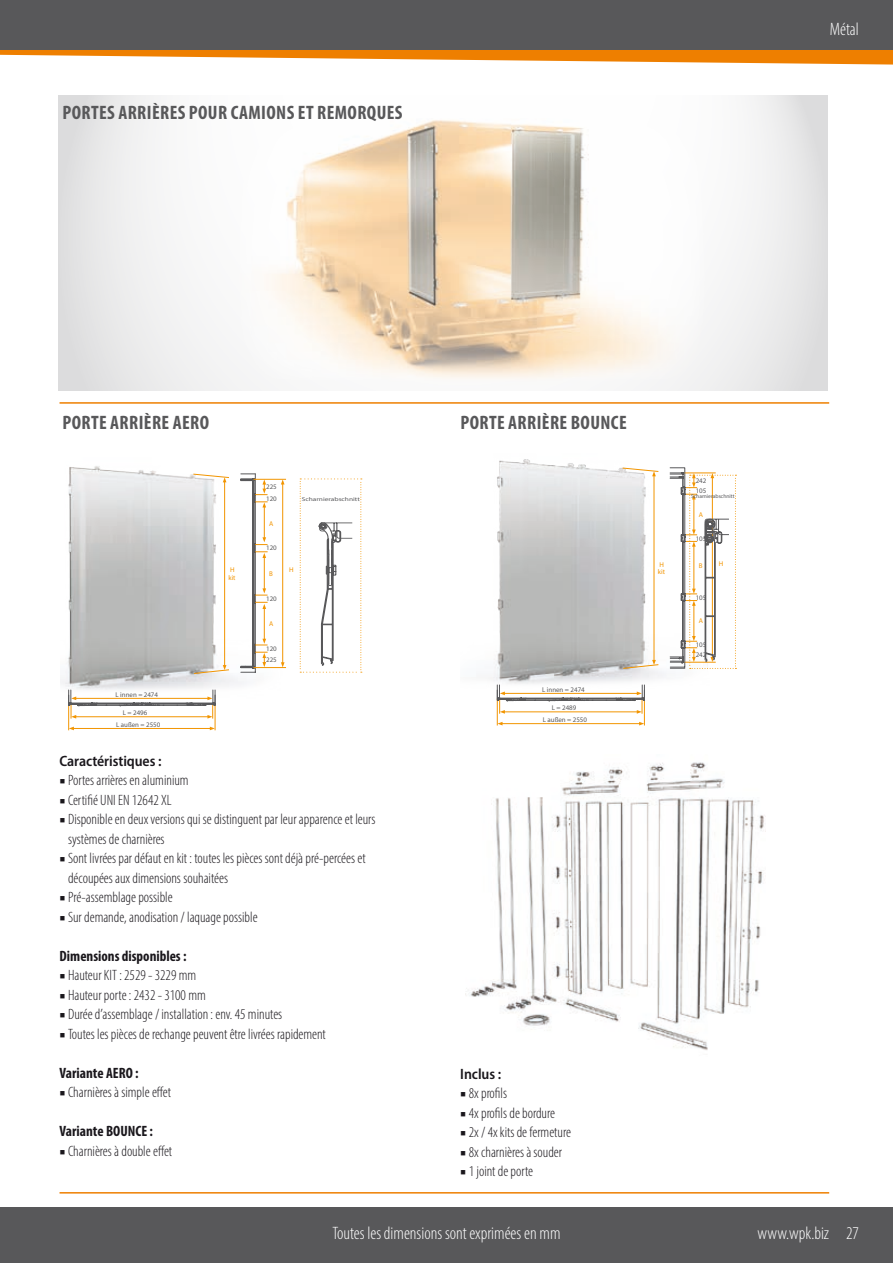
<style>
.page{position:relative;width:893px;height:1263px;background:#fff}
.page>*{position:absolute;margin:0;border:0;box-sizing:border-box;transform-origin:0 0}
.t1{font:700 condensed 19.5px "Myriad Pro";letter-spacing:.02em;color:#58585a}
.t2{font:300 condensed 18px "Myriad Pro";color:#fff}
.t3{font:300 condensed 15px/19.5px "Myriad Pro";color:#1a171c}
.t4{font:700 condensed 15px "Myriad Pro";color:#1a171c}
.t5{font:600 semi-condensed 15px "Myriad Pro";letter-spacing:-.005em;color:#1a171c}
.t6{font:700 condensed 6.9px/11.7px "Helvetica Neue LT Std";color:#58585a}
.t7{font:700 condensed 6.9px "Helvetica Neue LT Std";color:#f29500}
.t8{font:condensed 5.55px "Helvetica Neue LT Std";color:#58585a;scale:1.33 1}
.t9{font:condensed 5.55px "Helvetica Neue LT Std";color:#58585a}
.s1{font-family:"Minion Pro";font-weight:400;font-stretch:normal}
</style>
<div class="page">
<img style="left:61px;top:466px;width:222px;height:224px">
<hr style="left:253px;top:479px;width:33px;height:1px;background:#f29500">
<hr style="left:253px;top:667px;width:33px;height:1px;background:#f29500">
<hr style="left:282px;top:483px;width:1px;height:180px;background:#f29500">
<svg style="left:281px;top:662px;width:4px;height:5px"></svg>
<svg style="left:281px;top:479px;width:4px;height:5px"></svg>
<hr style="left:224px;top:481px;width:1px;height:185px;background:#f29500">
<svg style="left:194px;top:665px;width:35px;height:9px"></svg>
<svg style="left:193px;top:474px;width:36px;height:8px"></svg>
<svg style="left:240px;top:473px;width:28px;height:200px"></svg>
<svg style="left:68px;top:690px;width:148px;height:40px"></svg>
<svg style="left:300px;top:478px;width:62px;height:195px"></svg>
<img style="left:490px;top:459px;width:180px;height:229px">
<hr style="left:654px;top:475px;width:1px;height:186px;background:#f29500">
<svg style="left:623px;top:660px;width:36px;height:9px"></svg>
<svg style="left:622px;top:468px;width:37px;height:8px"></svg>
<svg style="left:497px;top:685px;width:148px;height:40px"></svg>
<svg style="left:670px;top:467px;width:66px;height:202px"></svg>
<img style="left:465px;top:762px;width:299px;height:288px">
<svg style="left:58px;top:96px;width:770px;height:295px;fill:#eeeeef"></svg>
<img style="left:218px;top:101px;width:507px;height:287px">
<hr style="left:60px;top:1192px;width:769px;height:1px;background:#ee7f00">
<hr style="left:60px;top:402px;width:769px;height:2px;background:#ee7f00">
<svg style="left:0;top:50px;width:893px;height:15px;fill:#ee7f00"></svg>
<div style="left:0;top:0;width:893px;height:50px;background:#58585a"></div>
<div style="left:0;top:1208px;width:893px;height:55px;background:#58585a"></div>
<h1 class="t1" style="left:63px;top:100px;width:342px">PORTES ARRIÈRES POUR CAMIONS ET REMORQUES</h1>
<p class="t2" style="left:830px;top:19px;width:31px">Métal</p>
<h1 class="t1" style="left:63px;top:410px;width:148px">PORTE ARRIÈRE AERO</h1>
<h1 class="t1" style="left:460px;top:410px;width:168px">PORTE ARRIÈRE BOUNCE</h1>
<p class="t6" style="left:696px;top:474px;width:12px">242</p>
<p class="t6" style="left:266px;top:481px;width:12px">225</p>
<p class="t6" style="left:266px;top:492px;width:12px">120</p>
<p class="t8" style="left:302px;top:496px;width:45px">Scharnierabschnitt</p>
<p class="t6" style="left:696px;top:485px;width:12px">105</p>
<p class="t9" style="left:691px;top:492px;width:45px">Scharnierabschnitt</p>
<p class="t7" style="left:699px;top:510px;width:6px">A</p>
<p class="t7" style="left:269px;top:519px;width:6px">A</p>
<p class="t6" style="left:696px;top:532px;width:12px">105</p>
<p class="t6" style="left:266px;top:542px;width:12px">120</p>
<p class="t7" style="left:230px;top:566px;width:6px">H</p>
<p class="t7" style="left:289px;top:565px;width:6px">H</p>
<p class="t7" style="left:228px;top:573px;width:9px">kit</p>
<p class="t7" style="left:269px;top:569px;width:5px">B</p>
<p class="t7" style="left:659px;top:560px;width:6px">H</p>
<p class="t7" style="left:719px;top:560px;width:6px">H</p>
<p class="t7" style="left:658px;top:568px;width:9px">kit</p>
<p class="t7" style="left:699px;top:561px;width:5px">B</p>
<p class="t6" style="left:266px;top:593px;width:12px">120</p>
<p class="t6" style="left:696px;top:591px;width:12px">105</p>
<p class="t7" style="left:269px;top:619px;width:6px">A</p>
<p class="t6" style="left:266px;top:654px;width:12px">225</p>
<p class="t6" style="left:266px;top:643px;width:12px">120</p>
<p class="t7" style="left:699px;top:616px;width:6px">A</p>
<p class="t6" style="left:696px;top:649px;width:12px">242</p>
<p class="t6" style="left:696px;top:639px;width:12px">105</p>
<p class="t6" style="left:116px;top:688px;width:44px">L innen = 2474</p>
<p class="t6" style="left:542px;top:683px;width:44px">L innen = 2474</p>
<p class="t6" style="left:116px;top:707px;width:46px;text-indent:7px">L = 2496<br>L außen = 2550</p>
<p class="t6" style="left:543px;top:702px;width:46px;text-align:center">L = 2489<br>L außen = 2550</p>
<p class="t5" style="left:60px;top:751px;width:104px">Caractéristiques :</p>
<p class="t3" style="left:60px;top:770px;width:131px"><span class="s1">■</span> Portes arrières en aluminium</p>
<p class="t3" style="left:60px;top:790px;width:114px"><span class="s1">■</span> Certifié UNI EN 12642 XL</p>
<p class="t3" style="left:68px;top:809px;width:309px;text-indent:-9px"><span class="s1">■</span> Disponible en deux versions qui se distinguent par leur apparence et leurs systèmes de charnières</p>
<p class="t3" style="left:68px;top:848px;width:299px;text-indent:-9px"><span class="s1">■</span> Sont livrées par défaut en kit : toutes les pièces sont déjà pré-percées et découpées aux dimensions souhaitées</p>
<p class="t3" style="left:60px;top:887px;width:115px"><span class="s1">■</span> Pré-assemblage possible</p>
<p class="t3" style="left:60px;top:907px;width:200px"><span class="s1">■</span> Sur demande, anodisation / laquage possible</p>
<p class="t4" style="left:60px;top:946px;width:129px">Dimensions disponibles :</p>
<p class="t3" style="left:60px;top:965px;width:138px"><span class="s1">■</span> Hauteur KIT : 2529 - 3229 mm</p>
<p class="t3" style="left:60px;top:985px;width:148px"><span class="s1">■</span> Hauteur porte : 2432 - 3100 mm</p>
<p class="t3" style="left:60px;top:1004px;width:224px"><span class="s1">■</span> Durée d’assemblage / installation : env. 45 minutes</p>
<p class="t3" style="left:60px;top:1024px;width:268px"><span class="s1">■</span> Toutes les pièces de rechange peuvent être livrées rapidement</p>
<p class="t4" style="left:60px;top:1063px;width:81px">Variante AERO :</p>
<p class="t3" style="left:60px;top:1082px;width:113px"><span class="s1">■</span> Charnières à simple effet</p>
<p class="t4" style="left:60px;top:1122px;width:95px">Variante BOUNCE :</p>
<p class="t3" style="left:60px;top:1141px;width:114px"><span class="s1">■</span> Charnières à double effet</p>
<p class="t5" style="left:460px;top:1064px;width:43px">Inclus :</p>
<p class="t3" style="left:460px;top:1083px;width:48px"><span class="s1">■</span> 8x profils</p>
<p class="t3" style="left:460px;top:1103px;width:96px"><span class="s1">■</span> 4x profils de bordure</p>
<p class="t3" style="left:460px;top:1122px;width:112px"><span class="s1">■</span> 2x / 4x kits de fermeture</p>
<p class="t3" style="left:460px;top:1142px;width:103px"><span class="s1">■</span> 8x charnières à souder</p>
<p class="t3" style="left:460px;top:1161px;width:74px"><span class="s1">■</span> 1 joint de porte</p>
<p class="t2" style="left:332px;top:1222px;width:230px">Toutes les dimensions sont exprimées en mm</p>
<p class="t2" style="left:757px;top:1222px;width:103px">www.wpk.biz 27</p>
</div>
